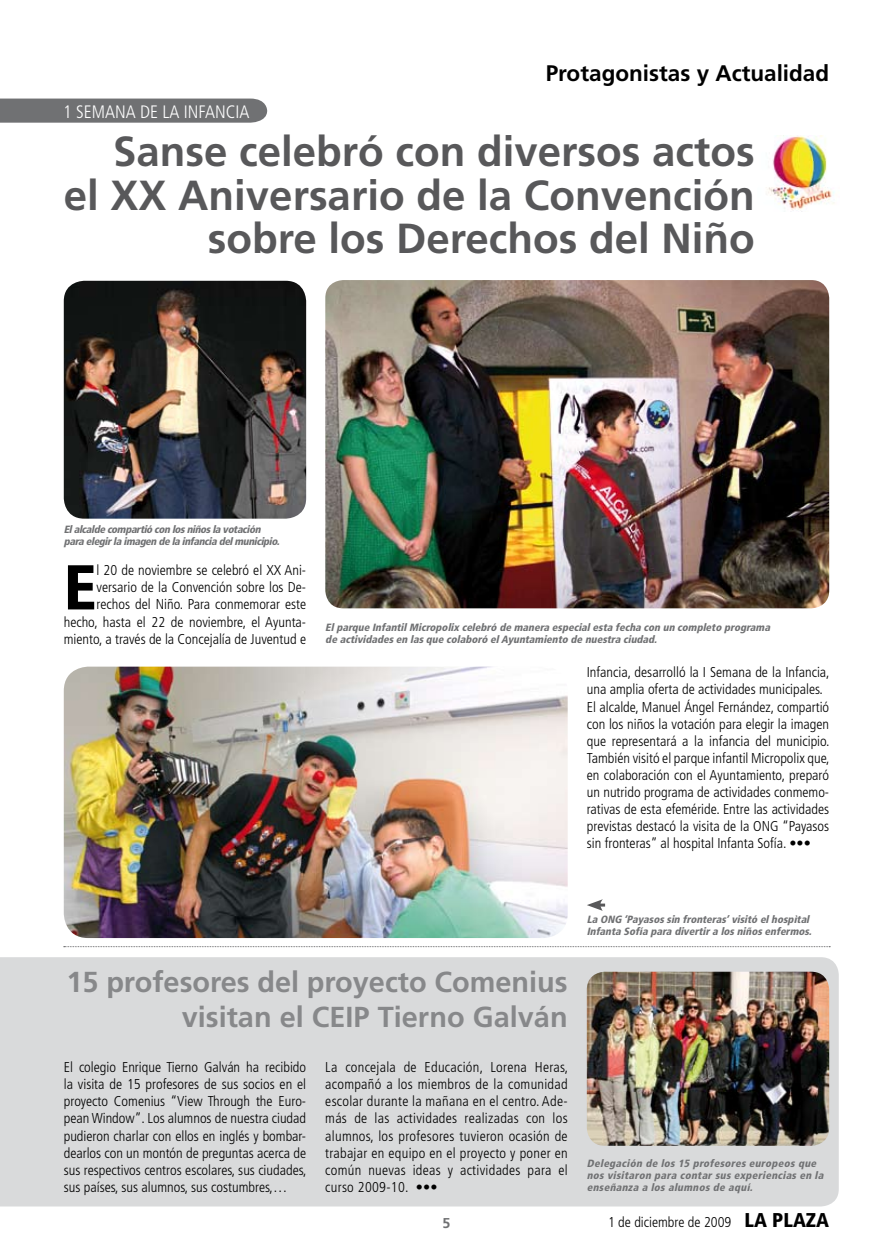
<style>
.page{position:relative;width:893px;height:1255px;background:#fff}
.page>*{position:absolute;margin:0;border:0;box-sizing:border-box;transform-origin:0 0}
.t1{font:900 condensed 63.3px "Frutiger";color:#000}
.t2{font:700 42px/43.5px "Frutiger";color:#58585a;text-align:right}
.t3{font:700 28.95px/34.7px "Frutiger";color:#87888a;text-align:right}
.t4{font:700 22.5px "Frutiger";color:#000}
.t5{font:300 condensed 18px "Frutiger";color:#fff}
.t6{font:300 condensed 14.25px/17.1px "Frutiger";color:#000;text-align:justify}
.t7{font:700 14.25px "Frutiger";color:#707173}
.t8{font:italic 900 condensed 10.5px/12px "Frutiger";color:#707173}
.s1{font-weight:900;font-size:19.95px}
</style>
<div class="page">
<img style="left:767px;top:135px;width:68px;height:75px">
<img style="left:325px;top:280px;width:504px;height:328px">
<img style="left:64px;top:281px;width:242px;height:237px">
<svg style="left:64px;top:946px;width:766px;height:1px"></svg>
<svg style="left:587px;top:899px;width:18px;height:11px"></svg>
<div style="left:0;top:99px;width:267px;height:24px;background:#707173"></div>
<div style="left:0;top:957px;width:839px;height:249px;background:#d9dadb"></div>
<img style="left:64px;top:666px;width:504px;height:272px">
<img style="left:587px;top:971px;width:242px;height:174px">
<p class="t5" style="left:63px;top:101px;width:188px">1 SEMANA DE LA INFANCIA</p>
<h3 class="t4" style="left:546px;top:60px;width:285px">Protagonistas y Actualidad</h3>
<h2 class="t2" style="left:64px;top:129px;width:692px">Sanse celebró con diversos actos<br>el XX Aniversario de la Convención sobre los Derechos del Niño</h2>
<p class="t8" style="left:64px;top:523px;width:220px">Elalcaldecompartió conlosniñoslavotación paraelegirlaimagendelainfanciadelmunicipio.</p>
<p class="t6" style="left:64px;top:562px;width:244px;text-align:right">l 20 de noviembre se celebró el XX Ani&shy;versario de la Convención sobre los De&shy;rechos del Niño. Para conmemorar este hecho, hasta el 22 de noviembre, el Ayunta&shy;miento, a través de la Concejalía de Juventud e</p>
<h1 class="t1" style="left:64px;top:549px;width:34px">E</h1>
<p class="t8" style="left:325px;top:621px;width:449px">Elparque InfantilMicropolix celebró de manera especialesta fecha con un completo programa de actividadesen lasque colaboró elAyuntamiento de nuestra ciudad.</p>
<p class="t6" style="left:587px;top:664px;width:244px;text-align:left">Infancia, desarrolló la I Semana de la Infancia, una amplia oferta de actividades municipales.<br>El alcalde, Manuel Ángel Fernández, compartió con los niños la votación para elegir la imagen que representará a la infancia del municipio.<br>También visitó el parque infantil Micropolix que, en colaboración con el Ayuntamiento, preparó un nutrido programa de actividades conmemo&shy;rativas de esta efeméride. Entre las actividades previstas destacó la visita de la ONG “Payasos sin fronteras” al hospital Infanta Sofía. •••</p>
<p class="t8" style="left:587px;top:913px;width:229px">La ONG ‘Payasossin fronteras’visitó elhospìtal<br>Infanta Sofía para divertira losniñosenfermos.</p>
<h3 class="t3" style="left:67px;top:964px;width:503px">15 profesores del proyecto Comenius visitan el CEI P Tierno Galván</h3>
<p class="t6" style="left:64px;top:1058px;width:244px">El colegio Enrique Tierno Galván ha recibido la visita de 15 profesores de sus socios en el proyecto Comenius “View Through the Euro&shy;pean Window”. Los alumnos de nuestra ciudad pudieron charlar con ellos en inglés y bombar&shy;dearlos con un montón de preguntas acerca de sus respectivos centros escolares, sus ciudades, sus países, sus alumnos, sus costumbres,…</p>
<p class="t6" style="left:325px;top:1058px;width:244px">La concejala de Educación, Lorena Heras, acompañó a los miembros de la comunidad escolar durante la mañana en el centro. Ade&shy;más de las actividades realizadas con los alumnos, los profesores tuvieron ocasión de trabajar en equipo en el proyecto y poner en común nuevas ideas y actividades para el curso 2009-10. •••</p>
<p class="t8" style="left:587px;top:1157px;width:241px">Delegación de los 15 profesores europeos que nos visitaron para contar sus experiencias en la enseñanza a los alumnos de aquí.</p>
<p class="t7" style="left:442px;top:1214px;width:9px">5</p>
<p class="t6" style="left:608px;top:1213px;width:223px">1 de diciembre de 2009 <span class="s1">LA PLAZA</span></p>
</div>
